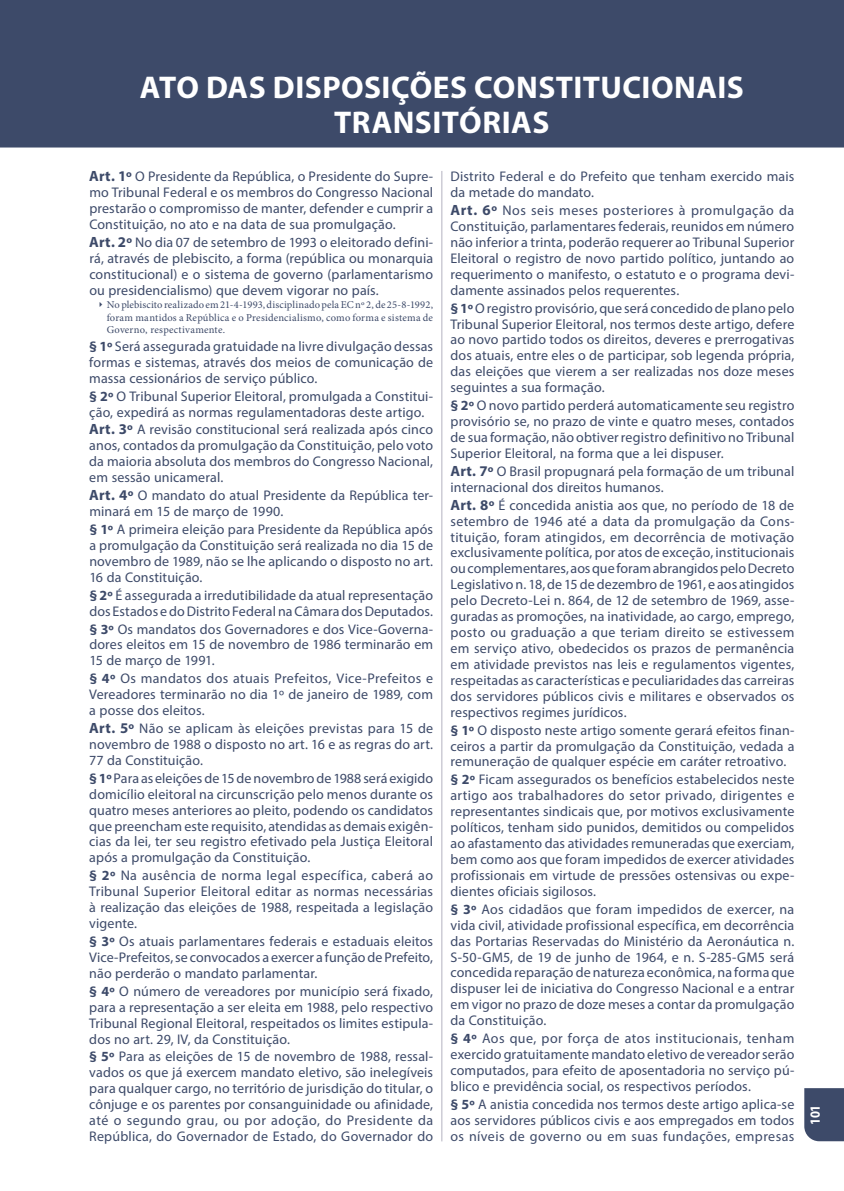
<style>
.page{position:relative;width:844px;height:1191px;background:#fff}
.page>*{position:absolute;margin:0;border:0;box-sizing:border-box;transform-origin:0 0}
.t1{font:700 31.5px/35.2px "Myriad Pro";letter-spacing:.015em;color:#fff;text-align:center}
.t2{font:14px/15.9px "Myriad Pro";letter-spacing:.01em;color:#3d4a69;text-align:justify}
.t3{font:700 14px "Myriad Pro";color:#fff;scale:.9 1}
.t4{font:10.5px/12.4px "Minion Pro";letter-spacing:.02em;color:#3d4a69;text-align:justify}
.s1{font-weight:700;font-size:14.88px}
.s2{font-weight:700}
</style>
<div class="page">
<div style="left:804px;top:1088px;width:39px;height:53px;background:#3d4a69"></div>
<hr style="left:441px;top:171px;width:1px;height:970px;background:#b3b2c0">
<div style="left:0;top:0;width:843px;height:147px;background:#3d4a69"></div>
<h1 class="t1" style="left:140px;top:69px;width:605px">ATO DAS DISPOSIÇÕES CONSTITUCIONAIS<br>TRANSITÓRIAS</h1>
<p class="t2" style="left:89px;top:168px;width:345px"><span class="s1">Art. 1º</span> O Presidente da República, o Presidente do Supre&shy;mo Tribunal Federal e os membros do Congresso Nacional prestarão o compromisso de manter, defender e cumprir a Constituição, no ato e na data de sua promulgação.</p>
<p class="t2" style="left:89px;top:234px;width:345px"><span class="s1">Art. 2º</span> No dia 07 de setembro de 1993 o eleitorado defini&shy;rá, através de plebiscito, a forma (república ou monarquia constitucional) e o sistema de governo (parlamentarismo ou presidencialismo) que devem vigorar no país.</p>
<p class="t4" style="left:107px;top:298px;width:328px">No plebiscito realizado em 21-4-1993, disciplinado pela EC nº 2, de 25-8-1992, foram mantidos a República e o Presidencialismo, como forma e sistema de Governo, respectivamente.</p>
<p class="t2" style="left:89px;top:338px;width:345px"><span class="s2">§ 1º</span> Será assegurada gratuidade na livre divulgação dessas formas e sistemas, através dos meios de comunicação de massa cessionários de serviço público.</p>
<p class="t2" style="left:89px;top:388px;width:345px"><span class="s2">§ 2º</span> O Tribunal Superior Eleitoral, promulgada a Constitui&shy;ção, expedirá as normas regulamentadoras deste artigo.</p>
<p class="t2" style="left:89px;top:421px;width:345px"><span class="s1">Art. 3º</span> A revisão constitucional será realizada após cinco anos, contados da promulgação da Constituição, pelo voto da maioria absoluta dos membros do Congresso Nacional, em sessão unicameral.</p>
<p class="t2" style="left:89px;top:487px;width:345px"><span class="s1">Art. 4º</span> O mandato do atual Presidente da República ter&shy;minará em 15 de março de 1990.</p>
<p class="t2" style="left:89px;top:521px;width:345px"><span class="s2">§ 1º</span> A primeira eleição para Presidente da República após a promulgação da Constituição será realizada no dia 15 de novembro de 1989, não se lhe aplicando o disposto no art.<br>16 da Constituição.</p>
<p class="t2" style="left:89px;top:587px;width:345px"><span class="s2">§ 2º</span> É assegurada a irredutibilidade da atual representação dos Estados e do Distrito Federal na Câmara dos Deputados.</p>
<p class="t2" style="left:89px;top:620px;width:345px"><span class="s2">§ 3º</span> Os mandatos dos Governadores e dos Vice‑Governa&shy;dores eleitos em 15 de novembro de 1986 terminarão em 15 de março de 1991.</p>
<p class="t2" style="left:89px;top:670px;width:345px"><span class="s2">§ 4º</span> Os mandatos dos atuais Prefeitos, Vice‑Prefeitos e Vereadores terminarão no dia 1º de janeiro de 1989, com a posse dos eleitos.</p>
<p class="t2" style="left:89px;top:720px;width:345px"><span class="s1">Art. 5º</span> Não se aplicam às eleições previstas para 15 de novembro de 1988 o disposto no art. 16 e as regras do art.<br>77 da Constituição.</p>
<p class="t2" style="left:89px;top:770px;width:345px"><span class="s2">§ 1º</span> Para as eleições de 15 de novembro de 1988 será exigido domicílio eleitoral na circunscrição pelo menos durante os quatro meses anteriores ao pleito, podendo os candidatos que preencham este requisito, atendidas as demais exigên&shy;cias da lei, ter seu registro efetivado pela Justiça Eleitoral após a promulgação da Constituição.</p>
<p class="t2" style="left:89px;top:867px;width:345px"><span class="s2">§ 2º</span> Na ausência de norma legal específica, caberá ao Tribunal Superior Eleitoral editar as normas necessárias à realização das eleições de 1988, respeitada a legislação vigente.</p>
<p class="t2" style="left:89px;top:933px;width:345px"><span class="s2">§ 3º</span> Os atuais parlamentares federais e estaduais eleitos Vice‑Prefeitos, se convocados a exercer a função de Prefeito, não perderão o mandato parlamentar.</p>
<p class="t2" style="left:89px;top:982px;width:345px"><span class="s2">§ 4º</span> O número de vereadores por município será fixado, para a representação a ser eleita em 1988, pelo respectivo Tribunal Regional Eleitoral, respeitados os limites estipula&shy;dos no art. 29, IV, da Constituição.</p>
<p class="t2" style="left:89px;top:1048px;width:345px"><span class="s2">§ 5º</span> Para as eleições de 15 de novembro de 1988, ressal&shy;vados os que já exercem mandato eletivo, são inelegíveis para qualquer cargo, no território de jurisdição do titular, o cônjuge e os parentes por consanguinidade ou afinidade, até o segundo grau, ou por adoção, do Presidente da República, do Governador de Estado, do Governador do</p>
<p class="t2" style="left:450px;top:168px;width:345px">Distrito Federal e do Prefeito que tenham exercido mais da metade do mandato.</p>
<p class="t2" style="left:450px;top:202px;width:345px"><span class="s1">Art. 6º</span> Nos seis meses posteriores à promulgação da Constituição, parlamentares federais, reunidos em número não inferior a trinta, poderão requerer ao Tribunal Superior Eleitoral o registro de novo partido político, juntando ao requerimento o manifesto, o estatuto e o programa devi&shy;damente assinados pelos requerentes.</p>
<p class="t2" style="left:450px;top:300px;width:345px"><span class="s2">§ 1º</span> O registro provisório, que será concedido de plano pelo Tribunal Superior Eleitoral, nos termos deste artigo, defere ao novo partido todos os direitos, deveres e prerrogativas dos atuais, entre eles o de participar, sob legenda própria, das eleições que vierem a ser realizadas nos doze meses seguintes a sua formação.</p>
<p class="t2" style="left:450px;top:397px;width:345px"><span class="s2">§ 2º</span> O novo partido perderá automaticamente seu registro provisório se, no prazo de vinte e quatro meses, contados de sua formação, não obtiver registro definitivo no Tribunal Superior Eleitoral, na forma que a lei dispuser.</p>
<p class="t2" style="left:450px;top:463px;width:345px"><span class="s1">Art. 7º</span> O Brasil propugnará pela formação de um tribunal internacional dos direitos humanos.</p>
<p class="t2" style="left:450px;top:497px;width:345px"><span class="s1">Art. 8º</span> É concedida anistia aos que, no período de 18 de setembro de 1946 até a data da promulgação da Cons&shy;tituição, foram atingidos, em decorrência de motivação exclusivamente política, por atos de exceção, institucionais ou complementares, aos que foram abrangidos pelo Decreto Legislativo n. 18, de 15 de dezembro de 1961, e aos atingidos pelo Decreto‑Lei n. 864, de 12 de setembro de 1969, asse&shy;guradas as promoções, na inatividade, ao cargo, emprego, posto ou graduação a que teriam direito se estivessem em serviço ativo, obedecidos os prazos de permanência em atividade previstos nas leis e regulamentos vigentes, respeitadas as características e peculiaridades das carreiras dos servidores públicos civis e militares e observados os respectivos regimes jurídicos.</p>
<p class="t2" style="left:450px;top:721px;width:345px"><span class="s2">§ 1º</span> O disposto neste artigo somente gerará efeitos finan&shy;ceiros a partir da promulgação da Constituição, vedada a remuneração de qualquer espécie em caráter retroativo.</p>
<p class="t2" style="left:450px;top:771px;width:345px"><span class="s2">§ 2º</span> Ficam assegurados os benefícios estabelecidos neste artigo aos trabalhadores do setor privado, dirigentes e representantes sindicais que, por motivos exclusivamente políticos, tenham sido punidos, demitidos ou compelidos ao afastamento das atividades remuneradas que exerciam, bem como aos que foram impedidos de exercer atividades profissionais em virtude de pressões ostensivas ou expe&shy;dientes oficiais sigilosos.</p>
<p class="t2" style="left:450px;top:900px;width:345px"><span class="s2">§ 3º</span> Aos cidadãos que foram impedidos de exercer, na vida civil, atividade profissional específica, em decorrência das Portarias Reservadas do Ministério da Aeronáutica n.<br>S‑50‑GM5, de 19 de junho de 1964, e n. S‑285‑GM5 será concedida reparação de natureza econômica, na forma que dispuser lei de iniciativa do Congresso Nacional e a entrar em vigor no prazo de doze meses a contar da promulgação da Constituição.</p>
<p class="t2" style="left:450px;top:1030px;width:345px"><span class="s2">§ 4º</span> Aos que, por força de atos institucionais, tenham exercido gratuitamente mandato eletivo de vereador serão computados, para efeito de aposentadoria no serviço pú&shy;blico e previdência social, os respectivos períodos.</p>
<p class="t2" style="left:450px;top:1095px;width:345px"><span class="s2">§ 5º</span> A anistia concedida nos termos deste artigo aplica‑se aos servidores públicos civis e aos empregados em todos os níveis de governo ou em suas fundações, empresas</p>
<p class="t3" style="left:805px;top:1124px;width:24px;rotate:-90deg">101</p>
</div>
